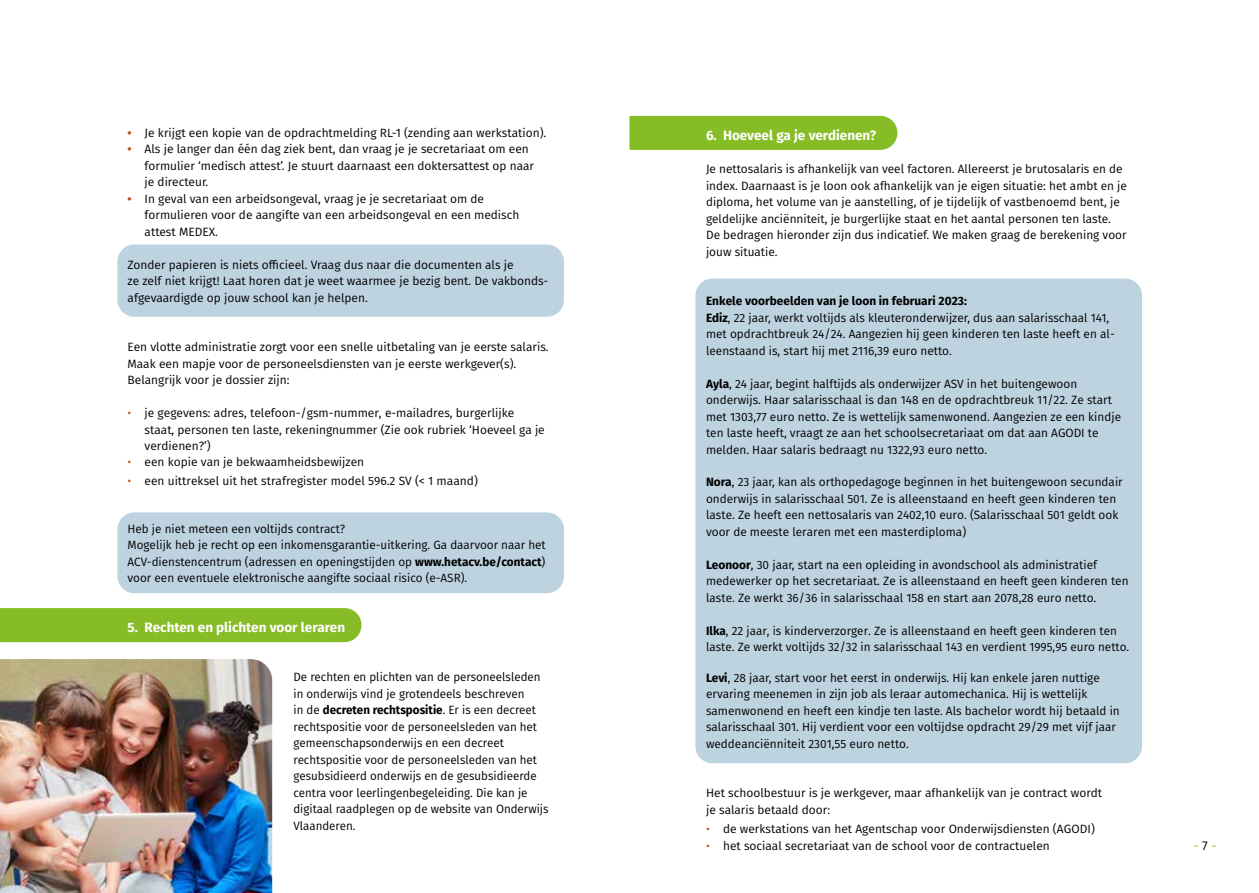
<style>
.page{position:relative;width:1259px;height:893px;background:#fff}
.page>*{position:absolute;margin:0;border:0;box-sizing:border-box;transform-origin:0 0}
.t1{font:700 13.5px "Fira Sans";color:#fff}
.t2{font:12.75px "Fira Sans";color:#86bc25}
.t3{font:12px/16.5px "Fira Sans";color:#000}
.s1{font-weight:700;color:#c14d1d}
.s2{color:#c14d1d}
.s3{font-weight:700}
.s4{color:#000}
</style>
<div class="page">
<div style="left:117px;top:244px;width:447px;height:73px;background:#bed3e0;border-radius:17px"></div>
<div style="left:695px;top:279px;width:447px;height:484px;background:#bed3e0;border-radius:17px"></div>
<div style="left:117px;top:512px;width:447px;height:81px;background:#bed3e0;border-radius:17px"></div>
<div style="left:629px;top:116px;width:268px;height:34px;background:#86bc25"></div>
<div style="left:0;top:608px;width:361px;height:34px;background:#86bc25"></div>
<img style="left:0;top:659px;width:272px;height:234px">
<p class="t3" style="left:128px;top:124px;width:420px"><span class="s1">•</span> Je krijgt een kopie van de opdrachtmelding RL-1 (zending aan werkstation).</p>
<p class="t3" style="left:145px;top:140px;width:391px;text-indent:-17px"><span class="s1">•</span> Als je langer dan één dag ziek bent, dan vraag je je secretariaat om een formulier ‘medisch attest’. Je stuurt daarnaast een doktersattest op naar je directeur.</p>
<p class="t3" style="left:145px;top:190px;width:376px;text-indent:-17px"><span class="s1">•</span> In geval van een arbeidsongeval, vraag je je secretariaat om de formulieren voor de aangifte van een arbeidsongeval en een medisch attest MEDEX.</p>
<p class="t3" style="left:128px;top:256px;width:422px">Zonder papieren is niets officieel. Vraag dus naar die documenten als je<br>ze zelf niet krijgt! Laat horen dat je weet waarmee je bezig bent. De vakbonds&shy;afgevaardigde op jouw school kan je helpen.</p>
<p class="t3" style="left:128px;top:338px;width:422px">Een vlotte administratie zorgt voor een snelle uitbetaling van je eerste salaris.<br>Maak een mapje voor de personeelsdiensten van je eerste werkgever(s).<br>Belangrijk voor je dossier zijn:</p>
<p class="t3" style="left:145px;top:405px;width:402px;text-indent:-17px"><span class="s2">•</span> je gegevens: adres, telefoon-/gsm-nummer, e-mailadres, burgerlijke staat, personen ten laste, rekeningnummer (Zie ook rubriek ‘Hoeveel ga je verdienen?’)</p>
<p class="t3" style="left:128px;top:454px;width:238px"><span class="s2">•</span> een kopie van je bekwaamheidsbewijzen</p>
<p class="t3" style="left:128px;top:472px;width:352px"><span class="s2">•</span> een uittreksel uit het strafregister model 596.2 SV (&lt; 1 maand)</p>
<p class="t3" style="left:128px;top:520px;width:419px">Heb je niet meteen een voltijds contract?<br>Mogelijk heb je recht op een inkomensgarantie-uitkering. Ga daarvoor naar het ACV-dienstencentrum (adressen en openingstijden op <span class="s3">www.hetacv.be/contact</span>) voor een eventuele elektronische aangifte sociaal risico (e-ASR).</p>
<p class="t1" style="left:128px;top:616px;width:219px">5. Rechten en plichten voor leraren</p>
<p class="t3" style="left:293px;top:668px;width:256px">De rechten en plichten van de personeelsleden in onderwijs vind je grotendeels beschreven<br>in de <span class="s3">decreten rechtspositie</span>. Er is een decreet rechtspositie voor de personeelsleden van het gemeenschapsonderwijs en een decreet rechtspositie voor de personeelsleden van het gesubsidieerd onderwijs en de gesubsidieerde centra voor leerlingenbegeleiding. Die kan je digitaal raadplegen op de website van Onderwijs Vlaanderen.</p>
<p class="t1" style="left:706px;top:124px;width:172px">6. Hoeveel ga je verdienen?</p>
<p class="t3" style="left:706px;top:160px;width:422px">Je nettosalaris is afhankelijk van veel factoren. Allereerst je brutosalaris en de index. Daarnaast is je loon ook afhankelijk van je eigen situatie: het ambt en je diploma, het volume van je aanstelling, of je tijdelijk of vastbenoemd bent, je geldelijke anciënniteit, je burgerlijke staat en het aantal personen ten laste.<br>De bedragen hieronder zijn dus indicatief. We maken graag de berekening voor jouw situatie.</p>
<p class="t3" style="left:706px;top:292px;width:410px"><span class="s3">Enkele voorbeelden van je loon in februari 2023:<br>Ediz</span>, 22 jaar, werkt voltijds als kleuteronderwijzer, dus aan salarisschaal 141, met opdrachtbreuk 24/24. Aangezien hij geen kinderen ten laste heeft en al&shy;leenstaand is, start hij met 2116,39 euro netto.</p>
<p class="t3" style="left:706px;top:375px;width:416px"><span class="s3">Ayla</span>, 24 jaar, begint halftijds als onderwijzer ASV in het buitengewoon onderwijs. Haar salarisschaal is dan 148 en de opdrachtbreuk 11/22. Ze start met 1303,77 euro netto. Ze is wettelijk samenwonend. Aangezien ze een kindje ten laste heeft, vraagt ze aan het schoolsecretariaat om dat aan AGODI te melden. Haar salaris bedraagt nu 1322,93 euro netto.</p>
<p class="t3" style="left:706px;top:474px;width:418px"><span class="s3">Nora</span>, 23 jaar, kan als orthopedagoge beginnen in het buitengewoon secundair onderwijs in salarisschaal 501. Ze is alleenstaand en heeft geen kinderen ten laste. Ze heeft een nettosalaris van 2402,10 euro. (Salarisschaal 501 geldt ook voor de meeste leraren met een masterdiploma)</p>
<p class="t3" style="left:706px;top:556px;width:424px"><span class="s3">Leonoor</span>, 30 jaar, start na een opleiding in avondschool als administratief medewerker op het secretariaat. Ze is alleenstaand en heeft geen kinderen ten laste. Ze werkt 36/36 in salarisschaal 158 en start aan 2078,28 euro netto.</p>
<p class="t3" style="left:706px;top:622px;width:425px"><span class="s3">Ilka</span>, 22 jaar, is kinderverzorger. Ze is alleenstaand en heeft geen kinderen ten laste. Ze werkt voltijds 32/32 in salarisschaal 143 en verdient 1995,95 euro netto.</p>
<p class="t3" style="left:706px;top:669px;width:415px"><span class="s3">Levi</span>, 28 jaar, start voor het eerst in onderwijs. Hij kan enkele jaren nuttige ervaring meenemen in zijn job als leraar automechanica. Hij is wettelijk samenwonend en heeft een kindje ten laste. Als bachelor wordt hij betaald in salarisschaal 301. Hij verdient voor een voltijdse opdracht 29/29 met vijf jaar weddeanciënniteit 2301,55 euro netto.</p>
<p class="t3" style="left:706px;top:784px;width:397px">Het schoolbestuur is je werkgever, maar afhankelijk van je contract wordt je salaris betaald door:</p>
<p class="t3" style="left:706px;top:820px;width:390px"><span class="s2">•</span> de werkstations van het Agentschap voor Onderwijsdiensten (AGODI)</p>
<p class="t3" style="left:706px;top:837px;width:345px"><span class="s2">•</span> het sociaal secretariaat van de school voor de contractuelen</p>
<p class="t2" style="left:1193px;top:836px;width:24px">- <span class="s4">7</span> -</p>
</div>
